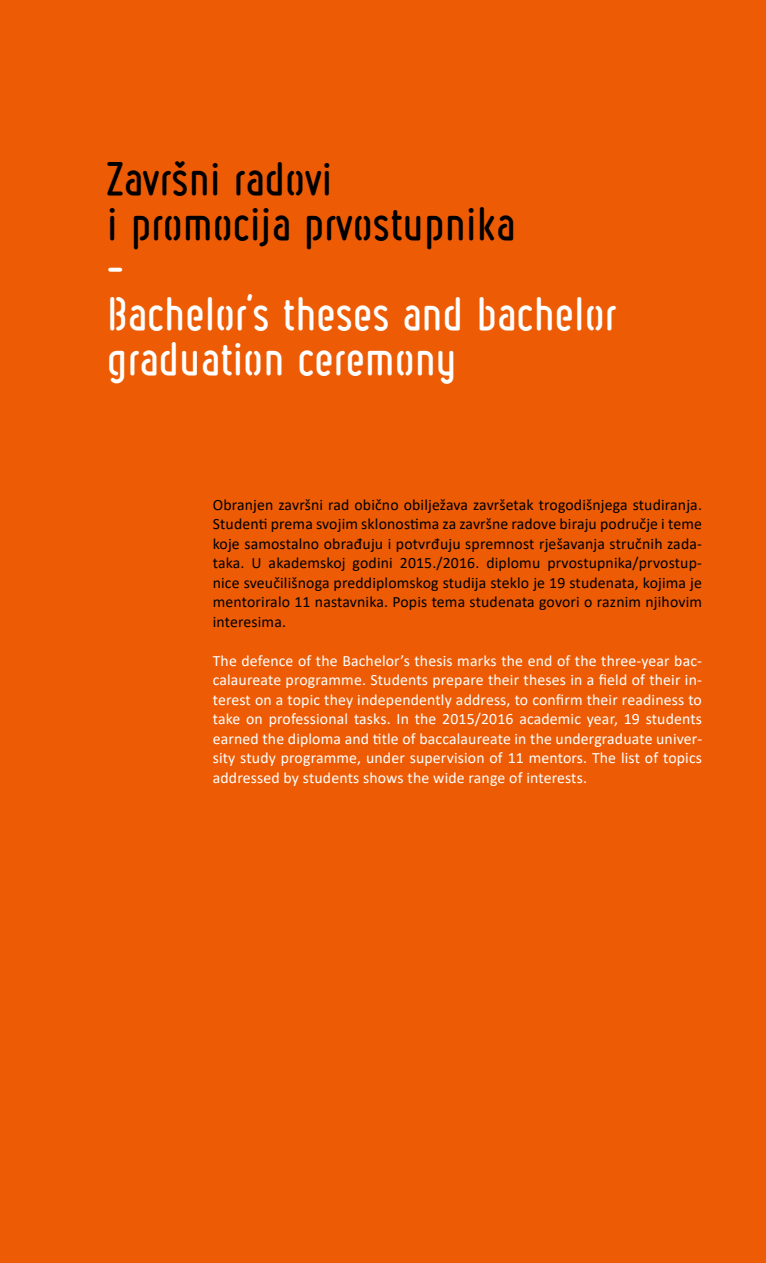
<style>
.page{position:relative;width:766px;height:1263px;background:#fff}
.page>*{position:absolute;margin:0;border:0;box-sizing:border-box;transform-origin:0 0}
.t1{font:700 34.5px/45px "Ruler Stencil";color:#fff}
.t2{font:700 34.5px/45px "Ruler Stencil";color:#000}
.t3{font:15.75px/19.5px "Calibri";letter-spacing:.01em;color:#fff;text-align:justify}
.t4{font:15.75px/19.5px "Calibri";letter-spacing:.01em;color:#000;text-align:justify}
</style>
<div class="page">
<div style="left:0;top:0;width:765px;height:1263px;background:#ed5c05"></div>
<h1 class="t2" style="left:106px;top:157px;width:410px">Završni radovi<br>i promocija prvostupnika</h1>
<h1 class="t1" style="left:106px;top:247px;width:511px">–<br>Bachelor's theses and bachelor graduation ceremony</h1>
<p class="t4" style="left:213px;top:494px;width:490px">Obranjen završni rad obično obilježava završetak trogodišnjega studiranja.<br>Studenti prema svojim sklonostima za završne radove biraju područje i teme koje samostalno obrađuju i potvrđuju spremnost rješavanja stručnih zada&shy;taka. U akademskoj godini 2015./2016. diplomu prvostupnika/prvostup&shy;nice sveučilišnoga preddiplomskog studija steklo je 19 studenata, kojima je mentoriralo 11 nastavnika. Popis tema studenata govori o raznim njihovim interesima.</p>
<p class="t3" style="left:213px;top:650px;width:490px">The defence of the Bachelor’s thesis marks the end of the three-year bac&shy;calaureate programme. Students prepare their theses in a field of their in&shy;terest on a topic they independently address, to confirm their readiness to take on professional tasks. In the 2015/2016 academic year, 19 students earned the diploma and title of baccalaureate in the undergraduate univer&shy;sity study programme, under supervision of 11 mentors. The list of topics addressed by students shows the wide range of interests.</p>
</div>
